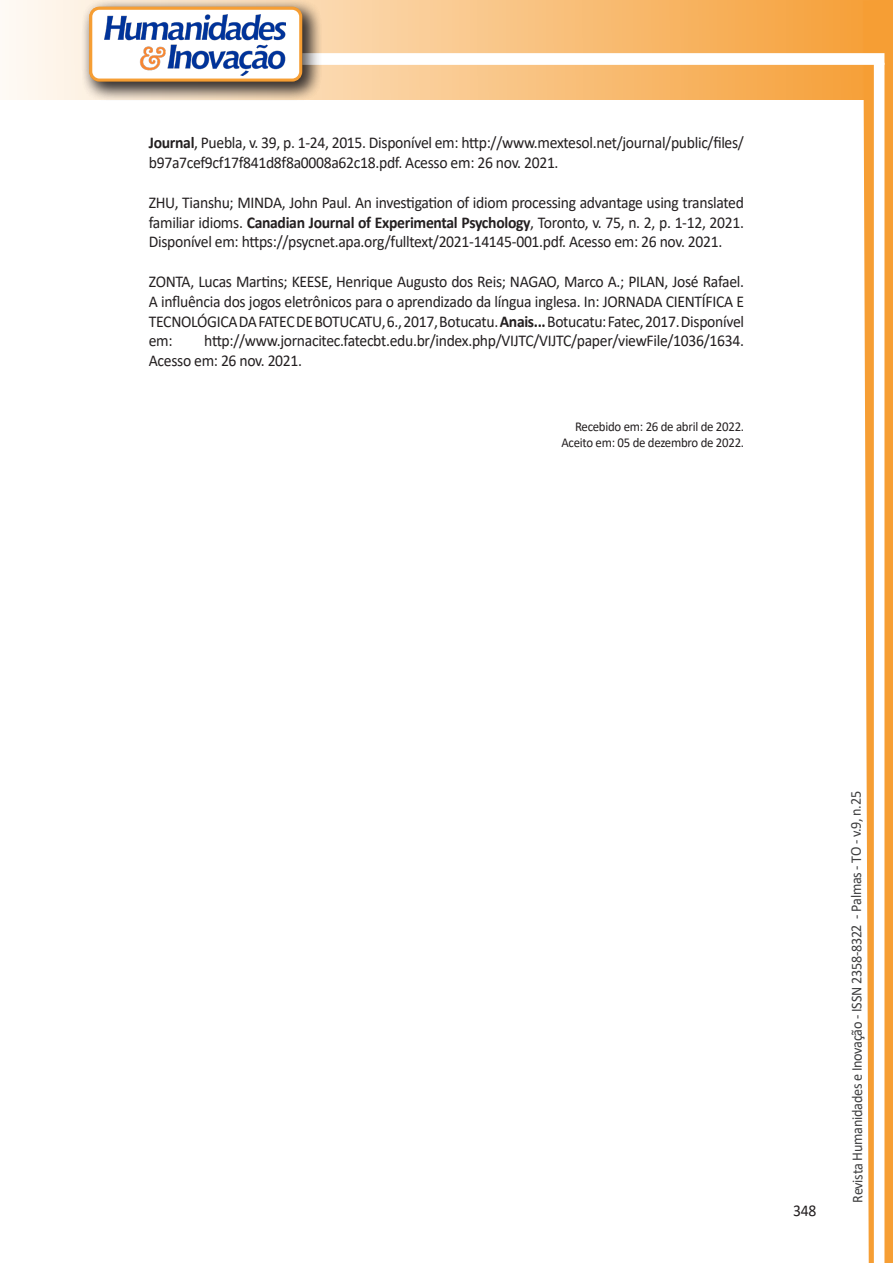
<style>
.page{position:relative;width:893px;height:1263px;background:#fff}
.page>*{position:absolute;margin:0;border:0;box-sizing:border-box;transform-origin:0 0}
.texto{font:16.5px/19.8px "Calibri";letter-spacing:-.02em;color:#231f20;scale:.95 1}
.t1{font:15px "Calibri";letter-spacing:-.025em;color:#3e3e3f;scale:.95 1}
.texto-2{font:13.5px "Calibri";letter-spacing:-.02em;color:#231f20;scale:.95 1}
.s1{font-weight:700}
</style>
<div class="page">
<svg style="left:5px;top:0;width:858px;height:100px;background:#f9c484"></svg>
<div style="left:302px;top:53px;width:582px;height:12px;background:#fff;border:2px solid #fff"></div>
<svg style="left:863px;top:0;width:30px;height:1263px"></svg>
<div style="left:81px;top:0;width:241px;height:102px;background:#231f20;opacity:.75"></div>
<svg style="left:91px;top:8px;width:210px;height:72px"></svg>
<div style="left:89px;top:7px;width:213px;height:75px;border:3px solid #f69e34;border-radius:9px"></div>
<p class="texto" style="left:149px;top:133px;width:628px"><span class="s1">Journal</span>, Puebla, v. 39, p. 1-24, 2015. Disponível em: http://www.mextesol.net/journal/public/files/ b97a7cef9cf17f841d8f8a0008a62c18.pdf. Acesso em: 26 nov. 2021.</p>
<p class="texto" style="left:149px;top:192px;width:628px;text-align:justify">ZHU, Tianshu; MINDA, John Paul. An investigation of idiom processing advantage using translated familiar idioms. <span class="s1">Canadian Journal of Experimental Psychology</span>, Toronto, v. 75, n. 2, p. 1-12, 2021.<br>Disponível em: https://psycnet.apa.org/fulltext/2021-14145-001.pdf. Acesso em: 26 nov. 2021.</p>
<p class="texto" style="left:149px;top:271px;width:628px;text-align:justify">ZONTA, Lucas Martins; KEESE, Henrique Augusto dos Reis; NAGAO, Marco A.; PILAN, José Rafael.<br>A influência dos jogos eletrônicos para o aprendizado da língua inglesa. In: JORNADA CIENTÍFICA E TECNOLÓGICA DA FATEC DE BOTUCATU, 6., 2017, Botucatu. <span class="s1">Anais...</span> Botucatu: Fatec, 2017. Disponível em:</p>
<p class="texto" style="left:149px;top:331px;width:628px;text-indent:55px">http://www.jornacitec.fatecbt.edu.br/index.php/VIJTC/VIJTC/paper/viewFile/1036/1634.<br>Acesso em: 26 nov. 2021.</p>
<p class="texto-2" style="left:575px;top:417px;width:179px">Recebido em: 26 de abril de 2022.</p>
<p class="texto-2" style="left:561px;top:433px;width:194px">Aceito em: 05 de dezembro de 2022.</p>
<p class="texto" style="left:793px;top:1200px;width:26px">348</p>
<p class="t1" style="left:846px;top:1203px;width:435px;rotate:-90deg">Revista Humanidades e Inovação - ISSN 2358-8322 - Palmas - TO - v.9, n.25</p>
</div>
